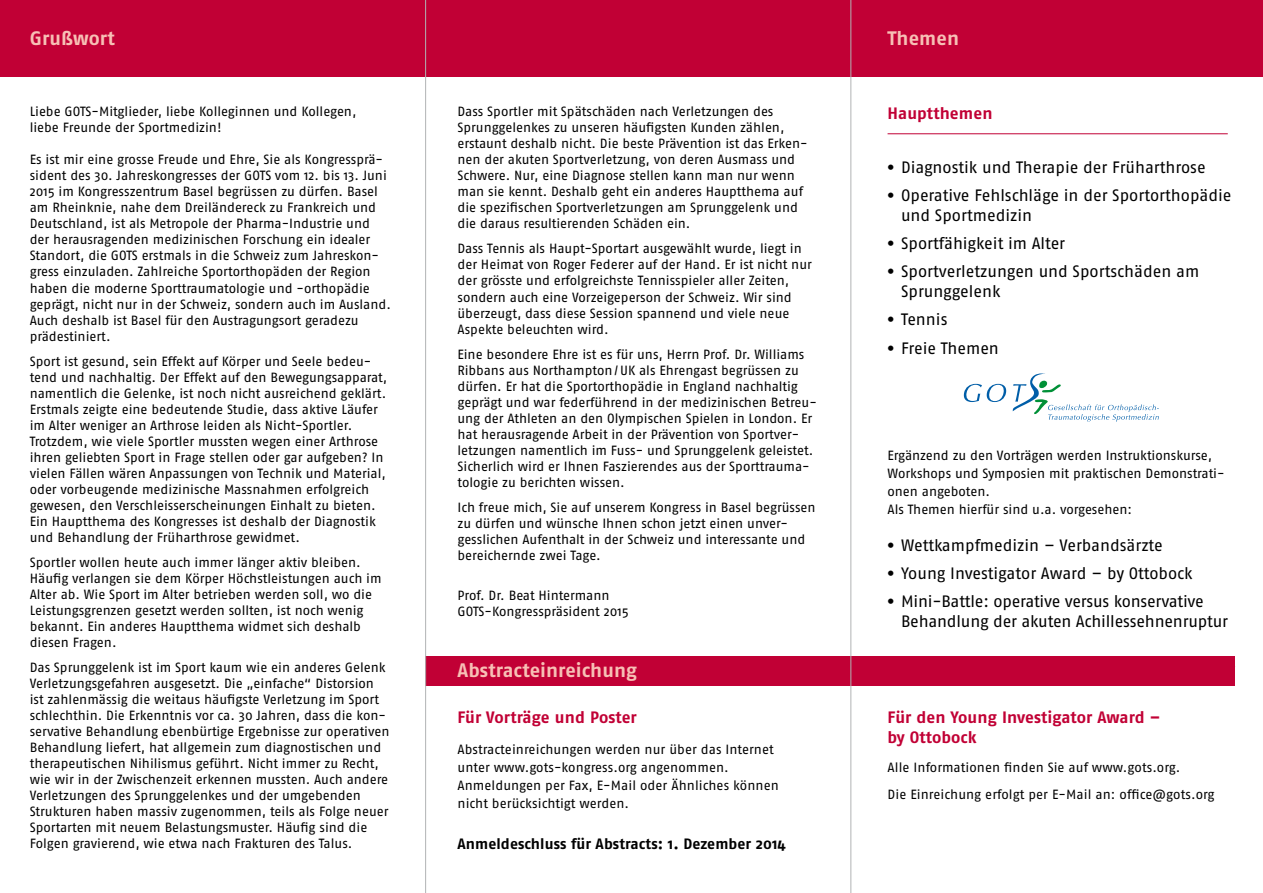
<style>
.page{position:relative;width:1263px;height:893px;background:#fff}
.page>*{position:absolute;margin:0;border:0;box-sizing:border-box;transform-origin:0 0}
.t1{font:700 19.5px "Fago No";letter-spacing:.005em;color:#f7c0b5}
.t2{font:16.5px/19.8px "Fago No";letter-spacing:-.005em;color:#000}
.t3{font:700 16.5px/19.8px "Fago No";color:#c10035}
.t4{font:700 15px "Fago No";letter-spacing:.005em;color:#000}
.t5{font:13.35px/16px "Fago No";color:#000}
.s1{font-family:"Utopia"}
</style>
<div class="page">
<div style="left:0;top:0;width:1263px;height:77px;background:#c10035"></div>
<div style="left:425px;top:656px;width:810px;height:30px;background:#c10035"></div>
<svg style="left:964px;top:373px;width:195px;height:49px"></svg>
<hr style="left:887px;top:133px;width:341px;height:1px;background:#c10035">
<hr style="left:425px;top:0;width:1px;height:893px;background:#b1b3b4">
<hr style="left:850px;top:0;width:1px;height:893px;background:#b1b3b4">
<h1 class="t1" style="left:30px;top:27px;width:87px">Grußwort</h1>
<p class="t5" style="left:30px;top:103px;width:328px">Liebe GOTS-Mitglieder, liebe Kolleginnen und Kollegen, liebe Freunde der Sportmedizin!</p>
<p class="t5" style="left:30px;top:152px;width:363px">Es ist mir eine grosse Freude und Ehre, Sie als Kongressprä&shy;sident des 30. Jahreskongresses der GOTS vom 12. bis 13. Juni 2015 im Kongresszentrum Basel begrüssen zu dürfen. Basel am Rheinknie, nahe dem Dreiländereck zu Frankreich und Deutschland, ist als Metropole der Pharma-Industrie und der herausragenden medizinischen Forschung ein idealer Standort, die GOTS erstmals in die Schweiz zum Jahreskon&shy;gress einzuladen. Zahlreiche Sportorthopäden der Region haben die moderne Sporttraumatologie und -orthopädie geprägt, nicht nur in der Schweiz, sondern auch im Ausland.<br>Auch deshalb ist Basel für den Austragungsort geradezu prädestiniert.</p>
<p class="t5" style="left:30px;top:353px;width:359px">Sport ist gesund, sein Effekt auf Körper und Seele bedeu&shy;tend und nachhaltig. Der Effekt auf den Bewegungsapparat, namentlich die Gelenke, ist noch nicht ausreichend geklärt.<br>Erstmals zeigte eine bedeutende Studie, dass aktive Läufer im Alter weniger an Arthrose leiden als Nicht-Sportler.<br>Trotzdem, wie viele Sportler mussten wegen einer Arthrose ihren geliebten Sport in Frage stellen oder gar aufgeben? In vielen Fällen wären Anpassungen von Technik und Material, oder vorbeugende medizinische Massnahmen erfolgreich gewesen, den Verschleisserscheinungen Einhalt zu bieten.<br>Ein Hauptthema des Kongresses ist deshalb der Diagnostik und Behandlung der Früharthrose gewidmet.</p>
<p class="t5" style="left:30px;top:554px;width:353px">Sportler wollen heute auch immer länger aktiv bleiben.<br>Häufig verlangen sie dem Körper Höchstleistungen auch im Alter ab. Wie Sport im Alter betrieben werden soll, wo die Leistungsgrenzen gesetzt werden sollten, ist noch wenig bekannt. Ein anderes Hauptthema widmet sich deshalb diesen Fragen.</p>
<p class="t5" style="left:30px;top:659px;width:361px">Das Sprunggelenk ist im Sport kaum wie ein anderes Gelenk Verletzungsgefahren ausgesetzt. Die „einfache“ Distorsion ist zahlenmässig die weitaus häufigste Verletzung im Sport schlechthin. Die Erkenntnis vor ca. 30 Jahren, dass die kon&shy;servative Behandlung ebenbürtige Ergebnisse zur operativen Behandlung liefert, hat allgemein zum diagnostischen und therapeutischen Nihilismus geführt. Nicht immer zu Recht, wie wir in der Zwischenzeit erkennen mussten. Auch andere Verletzungen des Sprunggelenkes und der umgebenden Strukturen haben massiv zugenommen, teils als Folge neuer Sportarten mit neuem Belastungsmuster. Häufig sind die Folgen gravierend, wie etwa nach Frakturen des Talus.</p>
<p class="t5" style="left:457px;top:103px;width:352px">Dass Sportler mit Spätschäden nach Verletzungen des Sprunggelenkes zu unseren häufigsten Kunden zählen, erstaunt deshalb nicht. Die beste Prävention ist das Erken&shy;nen der akuten Sportverletzung, von deren Ausmass und Schwere. Nur, eine Diagnose stellen kann man nur wenn man sie kennt. Deshalb geht ein anderes Hauptthema auf die spezifischen Sportverletzungen am Sprunggelenk und die daraus resultierenden Schäden ein.</p>
<p class="t5" style="left:457px;top:241px;width:356px">Dass Tennis als Haupt-Sportart ausgewählt wurde, liegt in der Heimat von Roger Federer auf der Hand. Er ist nicht nur der grösste und erfolgreichste Tennisspieler aller Zeiten, sondern auch eine Vorzeigeperson der Schweiz. Wir sind überzeugt, dass diese Session spannend und viele neue Aspekte beleuchten wird.</p>
<p class="t5" style="left:457px;top:346px;width:361px">Eine besondere Ehre ist es für uns, Herrn Prof. Dr. Williams Ribbans aus Northampton/UK als Ehrengast begrüssen zu dürfen. Er hat die Sportorthopädie in England nachhaltig geprägt und war federführend in der medizinischen Betreu&shy;ung der Athleten an den Olympischen Spielen in London. Er hat herausragende Arbeit in der Prävention von Sportver&shy;letzungen namentlich im Fuss- und Sprunggelenk geleistet.<br>Sicherlich wird er Ihnen Faszierendes aus der Sporttrauma&shy;tologie zu berichten wissen.</p>
<p class="t5" style="left:457px;top:499px;width:360px">Ich freue mich, Sie auf unserem Kongress in Basel begrüssen zu dürfen und wünsche Ihnen schon jetzt einen unver&shy;gesslichen Aufenthalt in der Schweiz und interessante und bereichernde zwei Tage.</p>
<p class="t5" style="left:457px;top:588px;width:173px">Prof. Dr. Beat Hintermann<br>GOTS-Kongresspräsident 2015</p>
<h1 class="t1" style="left:457px;top:658px;width:181px">Abstracteinreichung</h1>
<p class="t3" style="left:457px;top:707px;width:181px">Für Vorträge und Poster</p>
<p class="t5" style="left:457px;top:741px;width:323px;line-height:18px">Abstracteinreichungen werden nur über das Internet unter www.gots-kongress.org angenommen.<br>Anmeldungen per Fax, E-Mail oder Ähnliches können nicht berücksichtigt werden.</p>
<p class="t4" style="left:457px;top:835px;width:330px">Anmeldeschluss für Abstracts: 1. Dezember 2014</p>
<h1 class="t1" style="left:887px;top:27px;width:73px">Themen</h1>
<p class="t3" style="left:887px;top:103px;width:106px">Hauptthemen</p>
<p class="t2" style="left:887px;top:157px;width:320px"><span class="s1">•</span> Diagnostik und Therapie der Früharthrose</p>
<p class="t2" style="left:901px;top:185px;width:332px;text-indent:-13px"><span class="s1">•</span> Operative Fehlschläge in der Sportorthopädie und Sportmedizin</p>
<p class="t2" style="left:887px;top:233px;width:179px"><span class="s1">•</span> Sportfähigkeit im Alter</p>
<p class="t2" style="left:901px;top:262px;width:300px;text-indent:-13px"><span class="s1">•</span> Sportverletzungen und Sportschäden am<br>Sprunggelenk</p>
<p class="t2" style="left:887px;top:310px;width:61px"><span class="s1">•</span> Tennis</p>
<p class="t2" style="left:887px;top:338px;width:113px"><span class="s1">•</span> Freie Themen</p>
<p class="t5" style="left:887px;top:446px;width:339px;line-height:18px">Ergänzend zu den Vorträgen werden Instruktionskurse, Workshops und Symposien mit praktischen Demonstrati&shy;onen angeboten.<br>Als Themen hierfür sind u.a. vorgesehen:</p>
<p class="t2" style="left:887px;top:535px;width:277px"><span class="s1">•</span> Wettkampfmedizin – Verbandsärzte</p>
<p class="t2" style="left:887px;top:563px;width:307px"><span class="s1">•</span> Young Investigator Award – by Ottobock</p>
<p class="t2" style="left:901px;top:591px;width:329px;text-indent:-14px"><span class="s1">•</span> Mini-Battle: operative versus konservative<br>Behandlung der akuten Achillessehnenruptur</p>
<p class="t3" style="left:887px;top:707px;width:274px">Für den Young Investigator Award – by Ottobock</p>
<p class="t5" style="left:887px;top:754px;width:328px;line-height:27px">Alle Informationen finden Sie auf www.gots.org.<br>Die Einreichung erfolgt per E-Mail an: office@gots.org</p>
</div>
